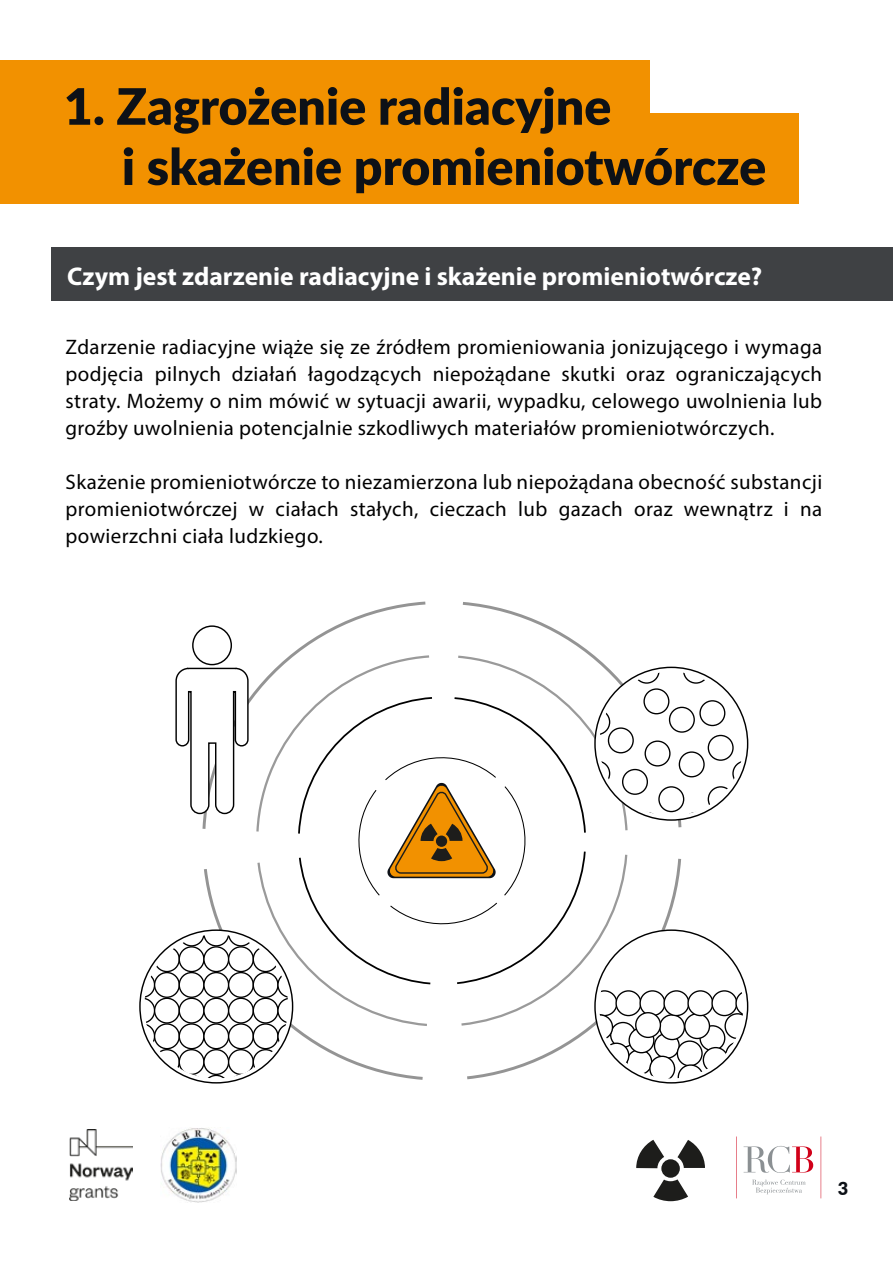
<style>
.page{position:relative;width:893px;height:1263px;background:#fff}
.page>*{position:absolute;margin:0;border:0;box-sizing:border-box;transform-origin:0 0}
.t1{font:900 50.25px/60.2px "Lato";color:#0d1117}
.t2{font:700 25.65px "Myriad Pro";color:#fff}
.t3{font:21px/27px "Myriad Pro";letter-spacing:.02em;color:#000;text-align:justify}
.t4{font:900 18px "Lato";color:#0d1117}
</style>
<div class="page">
<div style="left:0;top:60px;width:650px;height:90px;background:#f29100"></div>
<div style="left:0;top:113px;width:798px;height:90px;background:#f29100"></div>
<div style="left:51px;top:247px;width:842px;height:54px;background:#3f4144"></div>
<hr style="left:821px;top:1136px;width:1px;height:62px;background:#d10019">
<hr style="left:736px;top:1136px;width:1px;height:62px;background:#d10019">
<svg style="left:752px;top:1179px;width:54px;height:15px"></svg>
<svg style="left:744px;top:1146px;width:69px;height:27px"></svg>
<img style="left:69px;top:1129px;width:64px;height:72px">
<div style="left:661px;top:1159px;width:19px;height:19px;background:#1d1d1b;border-radius:50%"></div>
<svg style="left:653px;top:1179px;width:35px;height:22px"></svg>
<svg style="left:677px;top:1140px;width:28px;height:28px"></svg>
<svg style="left:636px;top:1140px;width:28px;height:28px"></svg>
<img style="left:161px;top:1128px;width:76px;height:74px">
<svg style="left:462px;top:602px;width:132px;height:53px"></svg>
<svg style="left:202px;top:601px;width:224px;height:54px"></svg>
<div style="left:193px;top:626px;width:38px;height:39px;background:#fff;border-radius:50%"></div>
<div style="left:192px;top:625px;width:40px;height:40px;border:1px solid #000;border-radius:50%"></div>
<svg style="left:144px;top:655px;width:599px;height:423px"></svg>
<h1 class="t1" style="left:122px;top:74px;width:646px;text-indent:-58px">1. Zagrożenie radiacyjne<br>i skażenie promieniotwórcze</h1>
<p class="t2" style="left:67px;top:259px;width:697px">Czym jest zdarzenie radiacyjne i skażenie promieniotwórcze?</p>
<p class="t3" style="left:66px;top:333px;width:758px">Zdarzenie radiacyjne wiąże się ze źródłem promieniowania jonizującego i wymaga podjęcia pilnych działań łagodzących niepożądane skutki oraz ograniczających straty. Możemy o nim mówić w sytuacji awarii, wypadku, celowego uwolnienia lub groźby uwolnienia potencjalnie szkodliwych materiałów promieniotwórczych.</p>
<p class="t3" style="left:66px;top:468px;width:758px">Skażenie promieniotwórcze to niezamierzona lub niepożądana obecność substancji promieniotwórczej w ciałach stałych, cieczach lub gazach oraz wewnątrz i na powierzchni ciała ludzkiego.</p>
<p class="t4" style="left:838px;top:1175px;width:12px">3</p>
</div>
